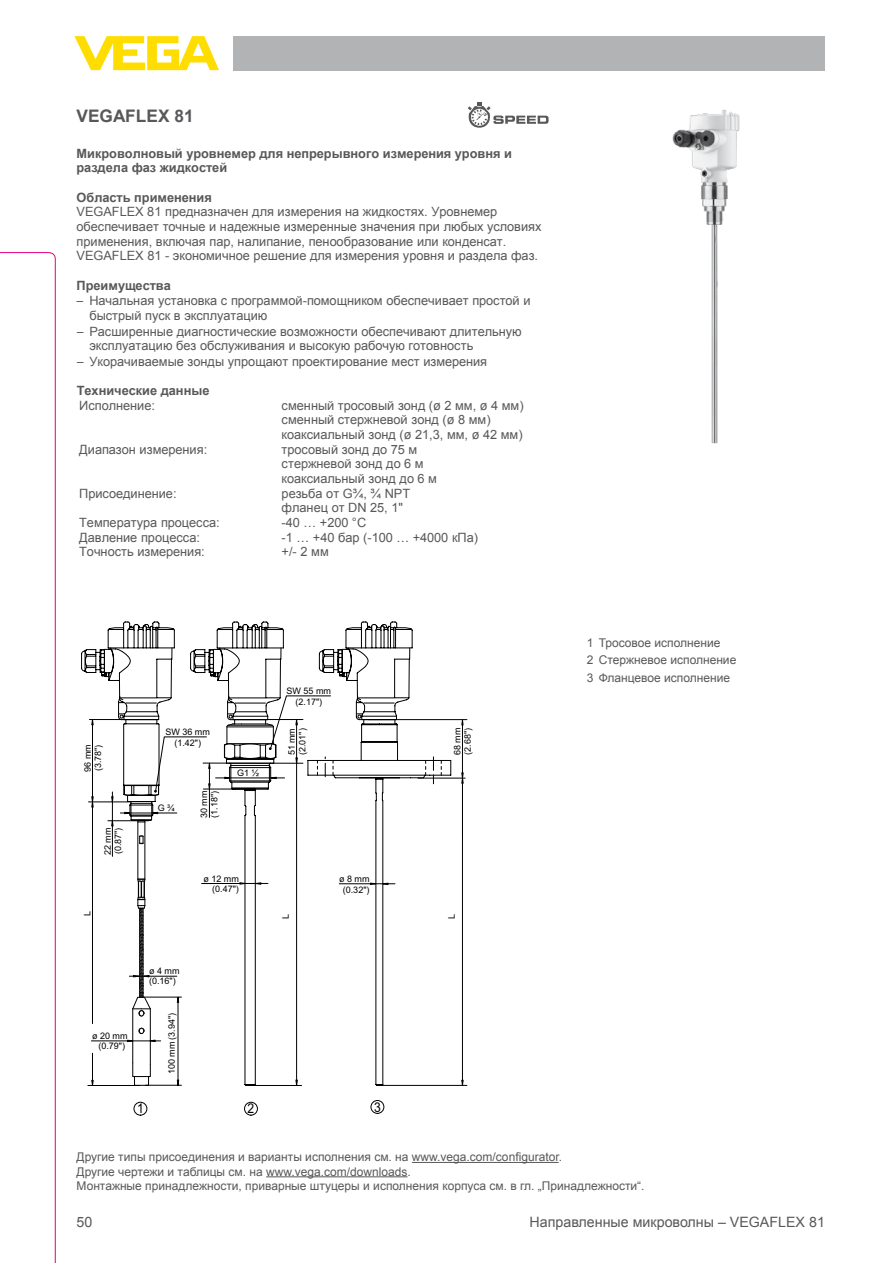
<style>
.page{position:relative;width:893px;height:1263px;background:#fff}
.page>*{position:absolute;margin:0;border:0;box-sizing:border-box;transform-origin:0 0}
.t1{font:700 17.25px "Arial";color:#57585a}
.t2{font:14.25px "Arial";color:#58585a}
.t3{font:13.5px "Arial";color:#000;scale:.9 1}
.t4{font:12.75px/14.7px "Arial";letter-spacing:-.005em;color:#57585a}
.t5{font:700 12.75px/14.7px "Arial";color:#57585a}
.t6{font:12px/17.7px "Arial";color:#58585a}
.t7{font:9px/10.5px "Arial";color:#000}
</style>
<div class="page">
<div style="left:234px;top:36px;width:591px;height:34px;background:#b1b3b4"></div>
<svg style="left:74px;top:36px;width:145px;height:34px"></svg>
<svg style="left:468px;top:102px;width:81px;height:26px"></svg>
<img style="left:672px;top:110px;width:68px;height:334px">
<svg style="left:81px;top:621px;width:386px;height:465px"></svg>
<div style="left:134px;top:1102px;width:13px;height:13px;background:#fff;border:1px solid #000;border-radius:50%"></div>
<div style="left:244px;top:1102px;width:14px;height:13px;background:#fff;border:1px solid #000;border-radius:50%"></div>
<div style="left:371px;top:1100px;width:13px;height:13px;background:#fff;border:1px solid #000;border-radius:50%"></div>
<hr style="left:412px;top:1162px;width:147px;height:1px;background:#58585a">
<hr style="left:266px;top:1176px;width:141px;height:1px;background:#58585a">
<svg style="left:0;top:252px;width:56px;height:1011px"></svg>
<h1 class="t1" style="left:77px;top:105px;width:119px">VEGAFLEX 81</h1>
<p class="t5" style="left:77px;top:146px;width:437px">Микроволновый уровнемер для непрерывного измерения уровня и раздела фаз жидкостей</p>
<p class="t5" style="left:77px;top:190px;width:137px">Область применения</p>
<p class="t4" style="left:77px;top:205px;width:466px">VEGAFLEX 81 предназначен для измерения на жидкостях. Уровнемер обеспечивает точные и надежные измеренные значения при любых условиях применения, включая пар, налипание, пенообразование или конденсат.<br>VEGAFLEX 81 - экономичное решение для измерения уровня и раздела фаз.</p>
<p class="t5" style="left:77px;top:278px;width:96px">Преимущества</p>
<p class="t4" style="left:89px;top:293px;width:443px">Начальная установка с программой-помощником обеспечивает простой и быстрый пуск в эксплуатацию<br>Расширенные диагностические возможности обеспечивают длительную эксплуатацию без обслуживания и высокую рабочую готовность Укорачиваемые зонды упрощают проектирование мест измерения</p>
<p class="t5" style="left:77px;top:383px;width:134px">Технические данные</p>
<p class="t4" style="left:79px;top:398px;width:77px">Исполнение:</p>
<p class="t4" style="left:282px;top:398px;width:243px">сменный тросовый зонд (ø 2 мм, ø 4 мм) сменный стержневой зонд (ø 8 мм) коаксиальный зонд (ø 21,3, мм, ø 42 мм)</p>
<p class="t4" style="left:79px;top:442px;width:129px">Диапазон измерения:</p>
<p class="t4" style="left:282px;top:442px;width:157px">тросовый зонд до 75 м стержневой зонд до 6 м коаксиальный зонд до 6 м</p>
<p class="t4" style="left:79px;top:486px;width:99px">Присоединение:</p>
<p class="t4" style="left:282px;top:486px;width:130px">резьба от G¾, ¾ NPT фланец от DN 25, 1"</p>
<p class="t4" style="left:79px;top:515px;width:142px">Температура процесса:</p>
<p class="t4" style="left:282px;top:515px;width:86px">-40 … +200 °C</p>
<p class="t4" style="left:79px;top:530px;width:122px">Давление процесса:</p>
<p class="t4" style="left:282px;top:530px;width:198px">-1 … +40 бар (-100 … +4000 кПа)</p>
<p class="t4" style="left:79px;top:545px;width:127px">Точность измерения:</p>
<p class="t4" style="left:282px;top:545px;width:49px">+/- 2 мм</p>
<p class="t7" style="left:82px;top:772px;width:29px;rotate:-90deg">96 mm (3.78")</p>
<p class="t7" style="left:102px;top:855px;width:29px;rotate:-90deg">22 mm (0.87")</p>
<p class="t7" style="left:82px;top:916px;width:6px;rotate:-90deg">L</p>
<p class="t7" style="left:165px;top:727px;width:46px;text-align:center">SW 36 mm (1.42")</p>
<p class="t7" style="left:158px;top:803px;width:19px">G ¾</p>
<p class="t7" style="left:199px;top:818px;width:29px;rotate:-90deg">30 mm (1.18")</p>
<p class="t7" style="left:237px;top:768px;width:24px">G1 ½</p>
<p class="t7" style="left:203px;top:873px;width:37px;text-align:right">ø 12 mm (0.47")</p>
<p class="t7" style="left:287px;top:686px;width:46px;text-align:center">SW 55 mm (2.17")</p>
<p class="t7" style="left:287px;top:755px;width:29px;rotate:-90deg">51 mm (2.01")</p>
<p class="t7" style="left:339px;top:874px;width:32px;text-align:center">ø 8 mm (0.32")</p>
<p class="t7" style="left:452px;top:755px;width:29px;rotate:-90deg">68 mm (2.68")</p>
<p class="t7" style="left:281px;top:919px;width:6px;rotate:-90deg">L</p>
<p class="t7" style="left:446px;top:918px;width:6px;rotate:-90deg">L</p>
<p class="t7" style="left:92px;top:1030px;width:37px;text-align:center">ø 20 mm (0.79")</p>
<p class="t7" style="left:149px;top:965px;width:32px">ø 4 mm (0.16")</p>
<p class="t7" style="left:166px;top:1074px;width:63px;rotate:-90deg">100 mm (3.94")</p>
<p class="t3" style="left:137px;top:1100px;width:9px">1</p>
<p class="t3" style="left:248px;top:1100px;width:9px">2</p>
<p class="t3" style="left:374px;top:1098px;width:9px">3</p>
<p class="t6" style="left:587px;top:634px;width:151px">1 Тросовое исполнение<br>2 Стержневое исполнение<br>3 Фланцевое исполнение</p>
<p class="t6" style="left:77px;top:1150px;width:570px;line-height:14.4px">Другие типы присоединения и варианты исполнения см. на www.vega.com/configurator.<br>Другие чертежи и таблицы см. на www.vega.com/downloads.<br>Монтажные принадлежности, приварные штуцеры и исполнения корпуса см. в гл. „Принадлежности“.</p>
<p class="t2" style="left:77px;top:1212px;width:17px">50</p>
<p class="t2" style="left:530px;top:1212px;width:297px">Направленные микроволны – VEGAFLEX 81</p>
</div>
